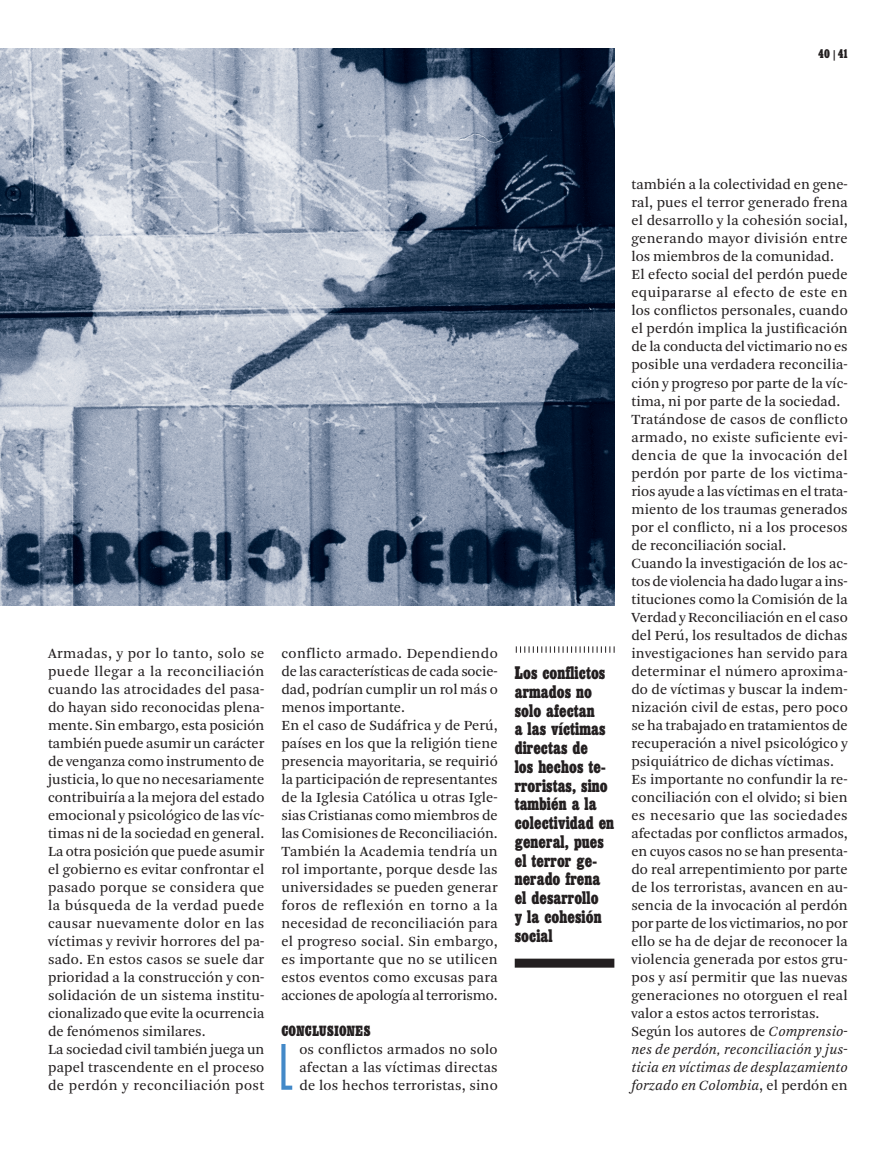
<style>
.page{position:relative;width:893px;height:1149px;background:#fff}
.page>*{position:absolute;margin:0;border:0;box-sizing:border-box;transform-origin:0 0}
.t1{font:68.7px "Knockout HTF26 Junior Flyweight";color:#4389c8}
.t2{font:700 condensed 18px/18.8px "Egyptienne BQ";letter-spacing:.005em;color:#231f20}
.t3{font:14.7px/18px "Arnhem Blond";letter-spacing:.005em;color:#231f20}
.t4{font:700 condensed 14.7px "Egyptienne BQ";letter-spacing:.015em;color:#231f20}
.t5{font:700 condensed 12.75px "Egyptienne BQ";color:#231f20}
.s1{font-family:"Akzidenz Grotesk BQ";font-weight:500;font-stretch:normal;font-size:10.5px}
.s2{font-style:italic}
</style>
<div class="page">
<img style="left:0;top:48px;width:614px;height:557px">
<div style="left:515px;top:958px;width:99px;height:9px;background:#231f20"></div>
<svg style="left:516px;top:646px;width:99px;height:7px"></svg>
<p class="t5" style="left:818px;top:48px;width:32px">40 <span class="s1">|</span> 41</p>
<p class="t3" style="left:48px;top:645px;width:218px">Armadas, y por lo tanto, solo se puede llegar a la reconciliación cuando las atrocidades del pasa&shy;do hayan sido reconocidas plena&shy;mente. Sin embargo, esta posición también puede asumir un carácter de venganza como instrumento de justicia, lo que no necesariamente contribuiría a la mejora del estado emocional y psicológico de las víc&shy;timas ni de la sociedad en general.<br>La otra posición que puede asumir el gobierno es evitar confrontar el pasado porque se considera que la búsqueda de la verdad puede causar nuevamente dolor en las víctimas y revivir horrores del pa&shy;sado. En estos casos se suele dar prioridad a la construcción y con&shy;solidación de un sistema institu&shy;cionalizado que evite la ocurrencia de fenómenos similares.<br>La sociedad civil también juega un papel trascendente en el proceso de perdón y reconciliación post</p>
<p class="t3" style="left:281px;top:645px;width:218px">conflicto armado. Dependiendo de las características de cada socie&shy;dad, podrían cumplir un rol más o menos importante.<br>En el caso de Sudáfrica y de Perú, países en los que la religión tiene presencia mayoritaria, se requirió la participación de representantes de la Iglesia Católica u otras Igle&shy;sias Cristianas como miembros de las Comisiones de Reconciliación.<br>También la Academia tendría un rol importante, porque desde las universidades se pueden generar foros de reflexión en torno a la necesidad de reconciliación para el progreso social. Sin embargo, es importante que no se utilicen estos eventos como excusas para acciones de apología al terrorismo.</p>
<p class="t4" style="left:281px;top:1025px;width:91px">CONCLUSIONES</p>
<h1 class="t1" style="left:279px;top:1044px;width:15px">L</h1>
<p class="t3" style="left:299px;top:1041px;width:200px;text-align:justify">os conflictos armados no solo afectan a las víctimas directas de los hechos terroristas, sino</p>
<p class="t2" style="left:515px;top:664px;width:101px">Los conflictos armados no solo afectan<br>a las víctimas directas de<br>los hechos te&shy;rroristas, sino también a la colectividad en general, pues el terror ge&shy;nerado frena el desarrollo<br>y la cohesión social</p>
<p class="t3" style="left:631px;top:177px;width:218px">también a la colectividad en gene&shy;ral, pues el terror generado frena el desarrollo y la cohesión social, generando mayor división entre los miembros de la comunidad.<br>El efecto social del perdón puede equipararse al efecto de este en los conflictos personales, cuando el perdón implica la justificación de la conducta del victimario no es posible una verdadera reconcilia&shy;ción y progreso por parte de la víc&shy;tima, ni por parte de la sociedad.<br>Tratándose de casos de conflicto armado, no existe suficiente evi&shy;dencia de que la invocación del perdón por parte de los victima&shy;rios ayude a las víctimas en el trata&shy;miento de los traumas generados por el conflicto, ni a los procesos de reconciliación social.<br>Cuando la investigación de los ac&shy;tos de violencia ha dado lugar a ins&shy;tituciones como la Comisión de la Verdad y Reconciliación en el caso del Perú, los resultados de dichas investigaciones han servido para determinar el número aproxima&shy;do de víctimas y buscar la indem&shy;nización civil de estas, pero poco se ha trabajado en tratamientos de recuperación a nivel psicológico y psiquiátrico de dichas víctimas.<br>Es importante no confundir la re&shy;conciliación con el olvido; si bien es necesario que las sociedades afectadas por conflictos armados, en cuyos casos no se han presenta&shy;do real arrepentimiento por parte de los terroristas, avancen en au&shy;sencia de la invocación al perdón por parte de los victimarios, no por ello se ha de dejar de reconocer la violencia generada por estos gru&shy;pos y así permitir que las nuevas generaciones no otorguen el real valor a estos actos terroristas.<br>Según los autores de <span class="s2">Comprensio&shy;nes de perdón, reconciliación y jus&shy;ticia en víctimas de desplazamiento forzado en Colombia</span>, el perdón en</p>
</div>
